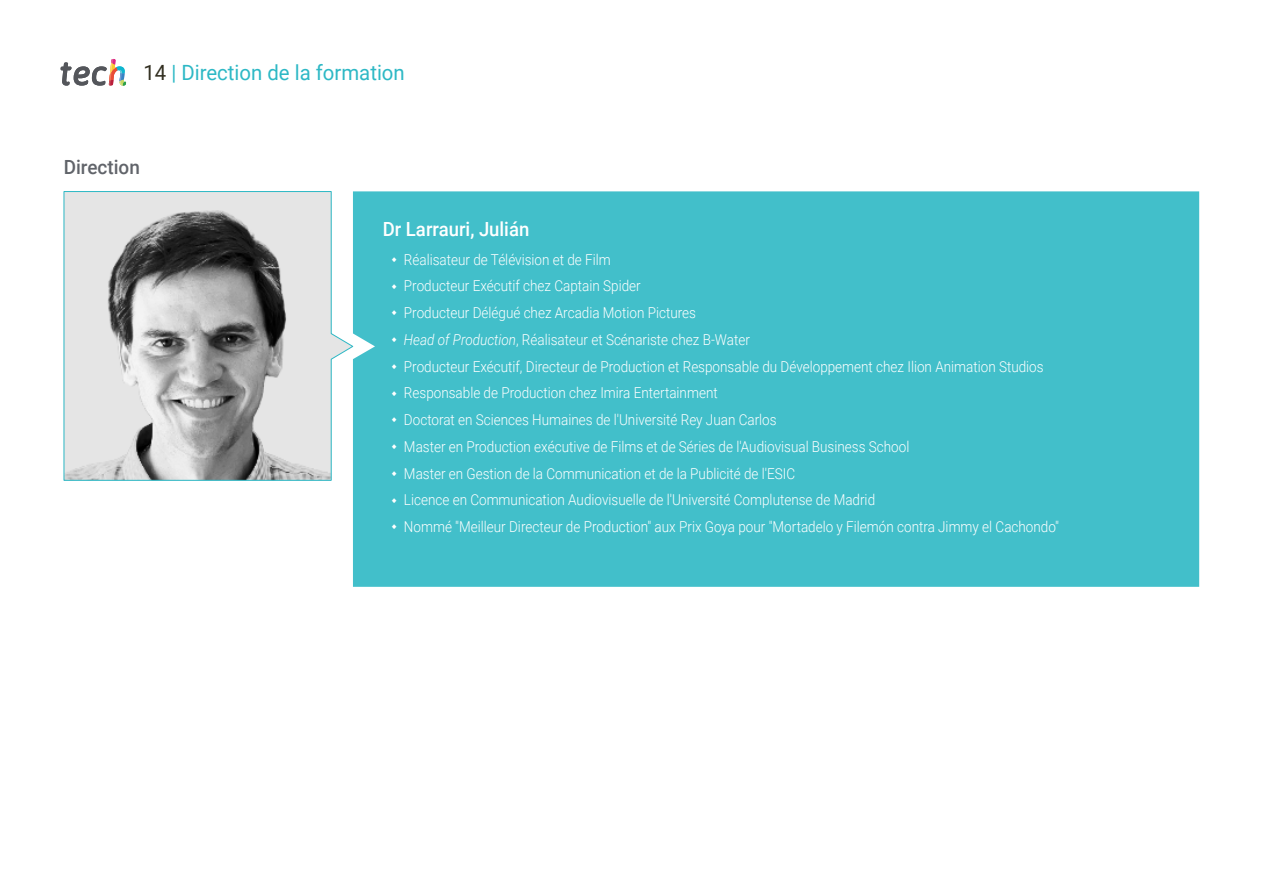
<style>
.page{position:relative;width:1263px;height:893px;background:#fff}
.page>*{position:absolute;margin:0;border:0;box-sizing:border-box;transform-origin:0 0}
.t1{font:21px "Roboto";color:#2db8c5}
.t2{font:500 19.5px "Roboto";color:#fff;scale:.95 1}
.t3{font:500 19.5px "Roboto";color:#61646a}
.t4{font:300 15px/26.7px "Roboto";color:#fff;scale:.9 1}
.s1{color:#312e20}
.s2{font-style:italic}
</style>
<div class="page">
<div style="left:353px;top:191px;width:846px;height:396px;background:#42bfca"></div>
<svg style="left:64px;top:191px;width:289px;height:290px;background:#b9bbbb"></svg>
<svg style="left:61px;top:59px;width:65px;height:27px"></svg>
<svg style="left:392px;top:257px;width:5px;height:5px"></svg>
<svg style="left:392px;top:284px;width:5px;height:5px"></svg>
<svg style="left:392px;top:310px;width:5px;height:5px"></svg>
<svg style="left:392px;top:337px;width:5px;height:5px"></svg>
<svg style="left:392px;top:364px;width:5px;height:5px"></svg>
<svg style="left:392px;top:391px;width:5px;height:5px"></svg>
<svg style="left:392px;top:417px;width:5px;height:5px"></svg>
<svg style="left:392px;top:444px;width:5px;height:5px"></svg>
<svg style="left:392px;top:471px;width:5px;height:5px"></svg>
<svg style="left:392px;top:498px;width:5px;height:5px"></svg>
<svg style="left:392px;top:524px;width:5px;height:5px"></svg>
<h1 class="t1" style="left:144px;top:57px;width:263px"><span class="s1">14</span> | Direction de la formation</h1>
<h2 class="t3" style="left:64px;top:154px;width:78px">Direction</h2>
<h2 class="t2" style="left:383px;top:215px;width:156px">Dr Larrauri, Julián</h2>
<p class="t4" style="left:404px;top:245px;width:729px">Réalisateur de Télévision et de Film<br>Producteur Exécutif chez Captain Spider<br>Producteur Délégué chez Arcadia Motion Pictures<br><span class="s2">Head of Production</span>, Réalisateur et Scénariste chez B-Water<br>Producteur Exécutif, Directeur de Production et Responsable du Développement chez Ilion Animation Studios Responsable de Production chez Imira Entertainment<br>Doctorat en Sciences Humaines de l'Université Rey Juan Carlos<br>Master en Production exécutive de Films et de Séries de l'Audiovisual Business School<br>Master en Gestion de la Communication et de la Publicité de l'ESIC<br>Licence en Communication Audiovisuelle de l'Université Complutense de Madrid<br>Nommé "Meilleur Directeur de Production" aux Prix Goya pour "Mortadelo y Filemón contra Jimmy el Cachondo"</p>
</div>
